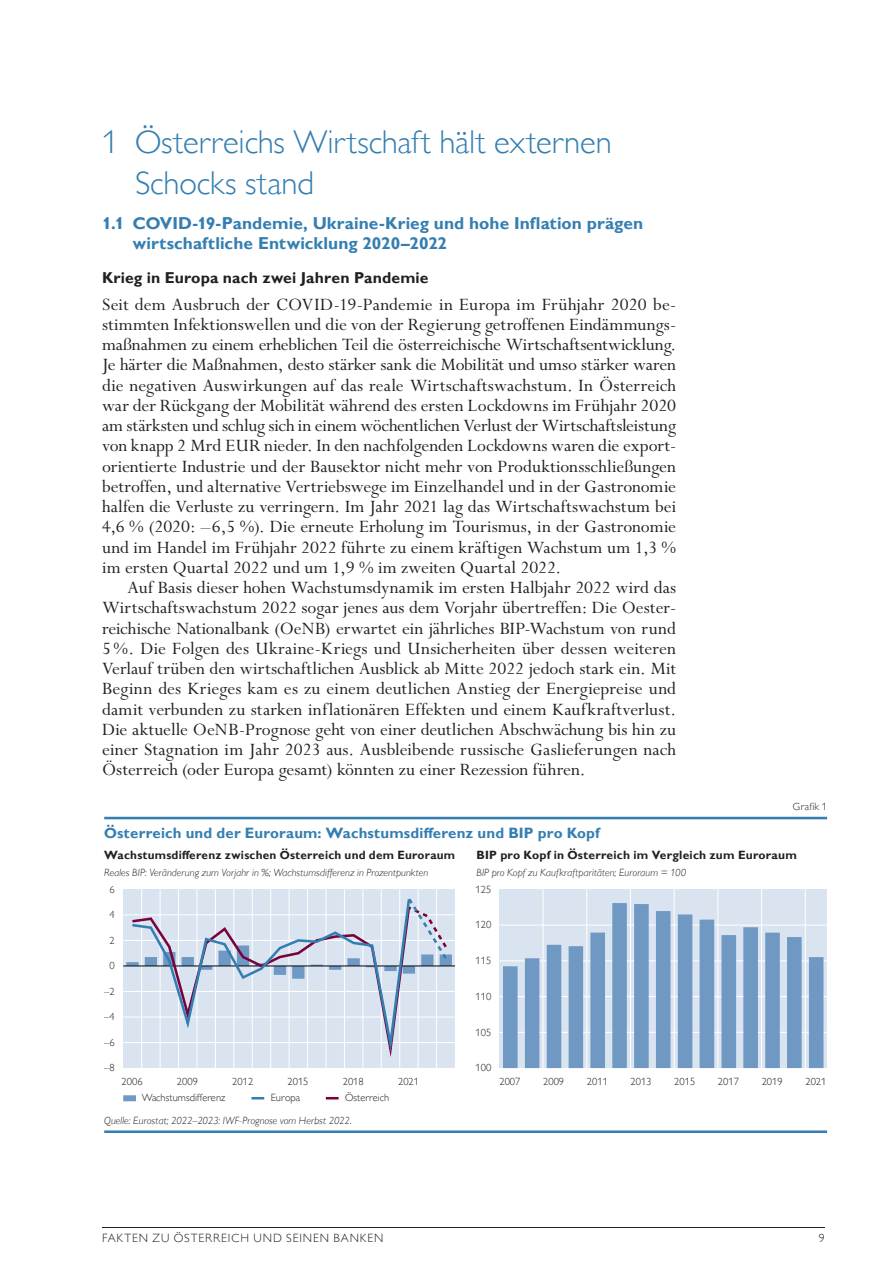
<style>
.page{position:relative;width:893px;height:1263px;background:#fff}
.page>*{position:absolute;margin:0;border:0;box-sizing:border-box;transform-origin:0 0}
.t1{font:300 33px/40.5px "Gill Sans MT Pro";letter-spacing:-.005em;color:#347eb1}
.t2{font:19.5px/20.2px "Perpetua Std";color:#231f20;text-align:justify}
.t3{font:700 17.25px/19.5px "Gill Sans MT Pro";letter-spacing:.005em;color:#347eb1}
.t4{font:700 15.75px "Gill Sans MT Pro";letter-spacing:.005em;color:#231f20}
.t5{font:700 15px "Gill Sans MT Pro";letter-spacing:.01em;color:#347eb1}
.t6{font:700 12px "Gill Sans MT Pro";letter-spacing:.02em;color:#231f20}
.t7{font:300 12px "Gill Sans MT Pro";letter-spacing:.075em;color:#231f20}
.t8{font:italic 300 10.5px "Gill Sans MT Pro";letter-spacing:.01em;color:#231f20}
.t9{font:300 10.5px "Gill Sans MT Pro";color:#231f20}
</style>
<div class="page">
<hr style="left:102px;top:1227px;width:723px;height:1px;background:#231f20">
<hr style="left:104px;top:817px;width:723px;height:2px;background:#347eb1">
<hr style="left:104px;top:1130px;width:723px;height:3px;background:#347eb1">
<div style="left:123px;top:1095px;width:13px;height:6px;background:#6f99c3"></div>
<svg style="left:251px;top:1097px;width:13px;height:2px"></svg>
<svg style="left:326px;top:1097px;width:13px;height:2px"></svg>
<div style="left:123px;top:889px;width:332px;height:179px;background:#dae4f0"></div>
<hr style="left:123px;top:914px;width:332px;height:1px;background:#fff">
<hr style="left:123px;top:940px;width:332px;height:1px;background:#fff">
<hr style="left:123px;top:991px;width:332px;height:1px;background:#fff">
<hr style="left:123px;top:1016px;width:332px;height:1px;background:#fff">
<hr style="left:123px;top:1042px;width:332px;height:1px;background:#fff">
<hr style="left:436px;top:889px;width:1px;height:179px;background:#fff">
<hr style="left:418px;top:889px;width:1px;height:179px;background:#fff">
<hr style="left:399px;top:889px;width:1px;height:179px;background:#fff">
<hr style="left:381px;top:889px;width:1px;height:179px;background:#fff">
<hr style="left:362px;top:889px;width:1px;height:179px;background:#fff">
<hr style="left:344px;top:889px;width:1px;height:179px;background:#fff">
<hr style="left:326px;top:889px;width:1px;height:179px;background:#fff">
<hr style="left:307px;top:889px;width:1px;height:179px;background:#fff">
<hr style="left:289px;top:889px;width:1px;height:179px;background:#fff">
<hr style="left:270px;top:889px;width:1px;height:179px;background:#fff">
<hr style="left:252px;top:889px;width:1px;height:179px;background:#fff">
<hr style="left:233px;top:889px;width:1px;height:179px;background:#fff">
<hr style="left:215px;top:889px;width:1px;height:179px;background:#fff">
<hr style="left:197px;top:889px;width:1px;height:179px;background:#fff">
<hr style="left:178px;top:889px;width:1px;height:179px;background:#fff">
<hr style="left:160px;top:889px;width:1px;height:179px;background:#fff">
<hr style="left:141px;top:889px;width:1px;height:179px;background:#fff">
<hr style="left:123px;top:966px;width:332px;height:1px;background:#000309">
<svg style="left:126px;top:895px;width:326px;height:84px"></svg>
<svg style="left:130px;top:897px;width:282px;height:163px"></svg>
<div style="left:499px;top:889px;width:328px;height:179px;background:#dae4f0"></div>
<hr style="left:499px;top:925px;width:328px;height:1px;background:#fff">
<hr style="left:499px;top:960px;width:328px;height:1px;background:#fff">
<hr style="left:499px;top:996px;width:328px;height:1px;background:#fff">
<hr style="left:499px;top:1032px;width:328px;height:1px;background:#fff">
<hr style="left:805px;top:889px;width:1px;height:179px;background:#fff">
<hr style="left:761px;top:889px;width:1px;height:179px;background:#fff">
<hr style="left:717px;top:889px;width:1px;height:179px;background:#fff">
<hr style="left:674px;top:889px;width:1px;height:179px;background:#fff">
<hr style="left:630px;top:889px;width:1px;height:179px;background:#fff">
<hr style="left:586px;top:889px;width:1px;height:179px;background:#fff">
<hr style="left:543px;top:889px;width:1px;height:179px;background:#fff">
<svg style="left:503px;top:903px;width:320px;height:165px;fill:#6f99c3"></svg>
<h1 class="t1" style="left:135px;top:121px;width:479px;text-indent:-33px">1 Österreichs Wirtschaft hält externen<br>Schocks stand</h1>
<p class="t3" style="left:133px;top:213px;width:512px;text-indent:-31px">1.1 COVID-19-Pandemie, Ukraine-Krieg und hohe Inflation prägen wirtschaftliche Entwicklung 2020–2022</p>
<p class="t4" style="left:102px;top:268px;width:328px">Krieg in Europa nach zwei Jahren Pandemie</p>
<p class="t2" style="left:102px;top:295px;width:576px">Seit dem Ausbruch der COVID-19-Pandemie in Europa im Frühjahr 2020 be&shy;stimmten Infektionswellen und die von der Regierung getroffenen Eindämmungs&shy;maßnahmen zu einem erheblichen Teil die österreichische Wirtschaftsentwicklung.<br>Je härter die Maßnahmen, desto stärker sank die Mobilität und umso stärker waren die negativen Auswirkungen auf das reale Wirtschaftswachstum. In Österreich war der Rückgang der Mobilität während des ersten Lockdowns im Frühjahr 2020 am stärksten und schlug sich in einem wöchentlichen Verlust der Wirtschaftsleistung von knapp 2 Mrd EUR nieder. In den nachfolgenden Lockdowns waren die export&shy;orientierte Industrie und der Bausektor nicht mehr von Produktionsschließungen betroffen, und alternative Vertriebswege im Einzelhandel und in der Gastronomie halfen die Verluste zu verringern. Im Jahr 2021 lag das Wirtschaftswachstum bei 4,6 % (2020: –6,5 %). Die erneute Erholung im Tourismus, in der Gastronomie und im Handel im Frühjahr 2022 führte zu einem kräftigen Wachstum um 1,3 % im ersten Quartal 2022 und um 1,9 % im zweiten Quartal 2022.</p>
<p class="t2" style="left:102px;top:578px;width:576px;text-indent:26px">Auf Basis dieser hohen Wachstumsdynamik im ersten Halbjahr 2022 wird das Wirtschaftswachstum 2022 sogar jenes aus dem Vorjahr übertreffen: Die Oester&shy;reichische Nationalbank (OeNB) erwartet ein jährliches BIP-Wachstum von rund 5 %. Die Folgen des Ukraine-Kriegs und Unsicherheiten über dessen weiteren Verlauf trüben den wirtschaftlichen Ausblick ab Mitte 2022 jedoch stark ein. Mit Beginn des Krieges kam es zu einem deutlichen Anstieg der Energiepreise und damit verbunden zu starken inflationären Effekten und einem Kaufkraftverlust.<br>Die aktuelle OeNB-Prognose geht von einer deutlichen Abschwächung bis hin zu einer Stagnation im Jahr 2023 aus. Ausbleibende russische Gaslieferungen nach Österreich (oder Europa gesamt) könnten zu einer Rezession führen.</p>
<p class="t5" style="left:104px;top:824px;width:497px">Österreich und der Euroraum: Wachstumsdifferenz und BIP pro Kopf</p>
<p class="t9" style="left:793px;top:800px;width:36px">Grafik 1</p>
<p class="t6" style="left:104px;top:847px;width:352px">Wachstumsdifferenz zwischen Österreich und dem Euroraum</p>
<p class="t9" style="left:109px;top:883px;width:7px">6</p>
<p class="t9" style="left:109px;top:908px;width:7px">4</p>
<p class="t9" style="left:109px;top:934px;width:7px">2</p>
<p class="t9" style="left:109px;top:959px;width:7px">0</p>
<p class="t9" style="left:104px;top:985px;width:12px">–2</p>
<p class="t9" style="left:104px;top:1010px;width:12px">–4</p>
<p class="t9" style="left:104px;top:1036px;width:12px">–6</p>
<p class="t9" style="left:104px;top:1061px;width:12px">–8</p>
<p class="t8" style="left:104px;top:866px;width:326px">Reales BIP: Veränderung zum Vorjahr in %; Wachstumsdifferenz in Prozentpunkten</p>
<p class="t6" style="left:476px;top:847px;width:322px">BIP pro Kopf in Österreich im Vergleich zum Euroraum</p>
<p class="t9" style="left:475px;top:883px;width:17px">125</p>
<p class="t9" style="left:475px;top:918px;width:17px">120</p>
<p class="t9" style="left:475px;top:954px;width:17px">115</p>
<p class="t9" style="left:475px;top:990px;width:17px">110</p>
<p class="t9" style="left:475px;top:1026px;width:17px">105</p>
<p class="t9" style="left:475px;top:1061px;width:17px">100</p>
<p class="t8" style="left:476px;top:866px;width:211px">BIP pro Kopf zu Kaufkraftparitäten; Euroraum = 100</p>
<p class="t9" style="left:122px;top:1075px;width:23px">2006</p>
<p class="t9" style="left:177px;top:1075px;width:23px">2009</p>
<p class="t9" style="left:232px;top:1075px;width:23px">2012</p>
<p class="t9" style="left:287px;top:1075px;width:23px">2015</p>
<p class="t9" style="left:343px;top:1075px;width:23px">2018</p>
<p class="t9" style="left:398px;top:1075px;width:23px">2021</p>
<p class="t9" style="left:499px;top:1075px;width:23px">2007</p>
<p class="t9" style="left:543px;top:1075px;width:23px">2009</p>
<p class="t9" style="left:587px;top:1075px;width:23px">2011</p>
<p class="t9" style="left:631px;top:1075px;width:23px">2013</p>
<p class="t9" style="left:674px;top:1075px;width:23px">2015</p>
<p class="t9" style="left:718px;top:1075px;width:23px">2017</p>
<p class="t9" style="left:762px;top:1075px;width:23px">2019</p>
<p class="t9" style="left:805px;top:1075px;width:23px">2021</p>
<p class="t9" style="left:142px;top:1091px;width:85px">Wachstumsdifferenz</p>
<p class="t9" style="left:271px;top:1091px;width:31px">Europa</p>
<p class="t9" style="left:345px;top:1091px;width:46px">Österreich</p>
<p class="t8" style="left:104px;top:1114px;width:249px">Quelle: Eurostat; 2022–2023: IWF-Prognose vom Herbst 2022.</p>
<p class="t7" style="left:102px;top:1231px;width:283px">FAKTEN ZU ÖSTERREICH UND SEINEN BANKEN</p>
<p class="t7" style="left:819px;top:1231px;width:7px">9</p>
</div>
